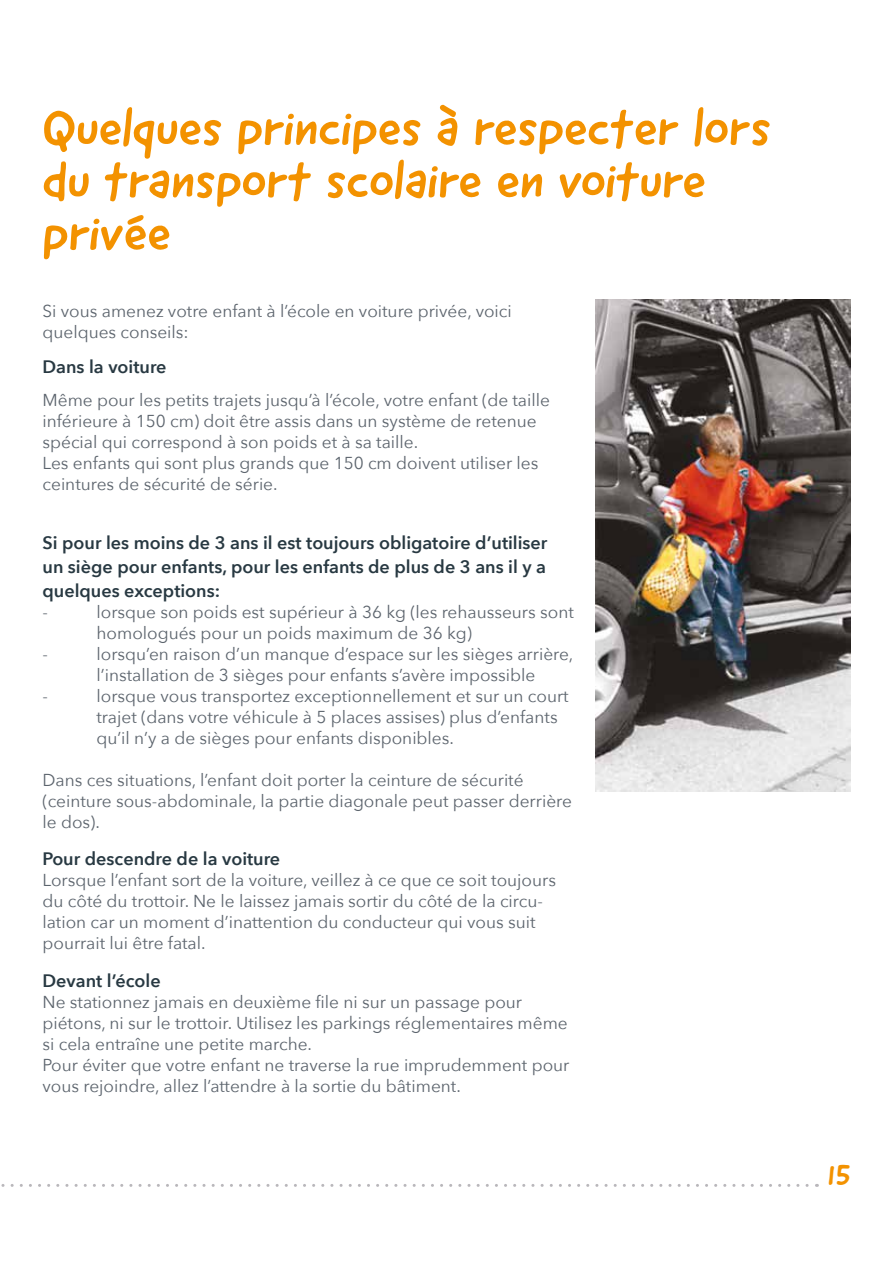
<style>
.page{position:relative;width:893px;height:1263px;background:#fff}
.page>*{position:absolute;margin:0;border:0;box-sizing:border-box;transform-origin:0 0}
.t1{font:52.5px/52.5px "Good Dog New";color:#f39200}
.t2{font:30px "Good Dog New";color:#f39200}
.t3{font:600 18px/24px "Avenir Next";color:#283942;text-align:justify}
.t4{font:17.25px/21px "Avenir Next";color:#5c646d}
</style>
<div class="page">
<svg style="left:1px;top:1184px;width:816px;height:3px"></svg>
<img style="left:595px;top:299px;width:255px;height:492px">
<h1 class="t1" style="left:43px;top:101px;width:730px">Quelques principes à respecter lors du transport scolaire en voiture privée</h1>
<p class="t4" style="left:43px;top:300px;width:471px">Si vous amenez votre enfant à l’école en voiture privée, voici quelques conseils:</p>
<p class="t3" style="left:43px;top:354px;width:126px">Dans la voiture</p>
<p class="t4" style="left:43px;top:389px;width:509px">Même pour les petits trajets jusqu’à l’école, votre enfant (de taille inférieure à 150 cm) doit être assis dans un système de retenue spécial qui correspond à son poids et à sa taille.<br>Les enfants qui sont plus grands que 150 cm doivent utiliser les ceintures de sécurité de série.</p>
<p class="t3" style="left:43px;top:530px;width:506px">Si pour les moins de 3 ans il est toujours obligatoire d’utiliser un siège pour enfants, pour les enfants de plus de 3 ans il y a quelques exceptions:</p>
<p class="t4" style="left:43px;top:601px;width:7px">-</p>
<p class="t4" style="left:97px;top:601px;width:479px">lorsque son poids est supérieur à 36 kg (les rehausseurs sont homologués pour un poids maximum de 36 kg)</p>
<p class="t4" style="left:43px;top:643px;width:7px">-</p>
<p class="t4" style="left:97px;top:643px;width:478px">lorsqu’en raison d’un manque d’espace sur les sièges arrière, l’installation de 3 sièges pour enfants s’avère impossible</p>
<p class="t4" style="left:43px;top:685px;width:7px">-</p>
<p class="t4" style="left:97px;top:685px;width:474px">lorsque vous transportez exceptionnellement et sur un court trajet (dans votre véhicule à 5 places assises) plus d’enfants qu’il n’y a de sièges pour enfants disponibles.</p>
<p class="t4" style="left:43px;top:768px;width:531px">Dans ces situations, l’enfant doit porter la ceinture de sécurité (ceinture sous-abdominale, la partie diagonale peut passer derrière le dos).</p>
<p class="t3" style="left:43px;top:847px;width:239px">Pour descendre de la voiture</p>
<p class="t4" style="left:43px;top:869px;width:515px">Lorsque l’enfant sort de la voiture, veillez à ce que ce soit toujours du côté du trottoir. Ne le laissez jamais sortir du côté de la circu&shy;lation car un moment d’inattention du conducteur qui vous suit pourrait lui être fatal.</p>
<p class="t3" style="left:43px;top:968px;width:120px">Devant l’école</p>
<p class="t4" style="left:43px;top:991px;width:528px">Ne stationnez jamais en deuxième file ni sur un passage pour piétons, ni sur le trottoir. Utilisez les parkings réglementaires même si cela entraîne une petite marche.<br>Pour éviter que votre enfant ne traverse la rue imprudemment pour vous rejoindre, allez l’attendre à la sortie du bâtiment.</p>
<h2 class="t2" style="left:828px;top:1155px;width:24px">15</h2>
</div>
